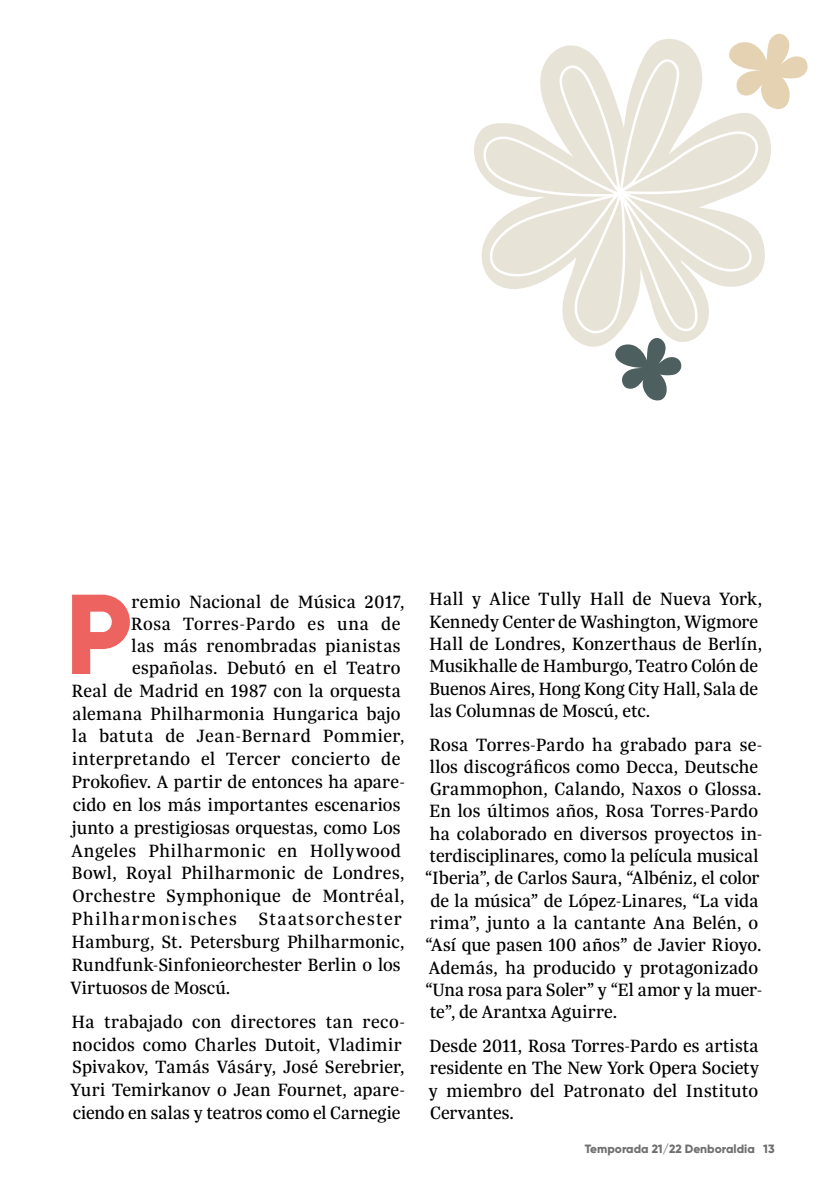
<style>
.page{position:relative;width:840px;height:1191px;background:#fff}
.page>*{position:absolute;margin:0;border:0;box-sizing:border-box;transform-origin:0 0}
.t1{font:800 113.2px "Gilroy";color:#ec6360}
.t2{font:19px/22.4px "Trola";letter-spacing:.01em;color:#000}
.t3{font:19px "Trola";letter-spacing:.035em;color:#000}
.t4{font:19px "Trola";letter-spacing:.075em;color:#000}
.t5{font:19px "Trola";letter-spacing:.03em;color:#000}
.t6{font:800 12px "Gilroy";color:#706f6f}
</style>
<div class="page">
<svg style="left:481px;top:34px;width:326px;height:367px"></svg>
<h1 class="t1" style="left:65px;top:563px;width:68px">P</h1>
<p class="t2" style="left:131px;top:590px;width:274px">remio Nacional de Música 2017,</p>
<p class="t3" style="left:131px;top:611px;width:271px">Rosa Torres-Pardo es una de</p>
<p class="t2" style="left:131px;top:634px;width:270px">las más renombradas pianistas</p>
<p class="t2" style="left:132px;top:656px;width:270px">españolas. Debutó en el Teatro</p>
<p class="t2" style="left:71px;top:679px;width:331px">Real de Madrid en 1987 con la orquesta</p>
<p class="t2" style="left:72px;top:701px;width:329px">alemana Philharmonia Hungarica bajo</p>
<p class="t3" style="left:72px;top:724px;width:333px">la batuta de Jean-Bernard Pommier,</p>
<p class="t2" style="left:72px;top:747px;width:329px">interpretando el Tercer concierto de</p>
<p class="t2" style="left:71px;top:770px;width:335px">Prokofiev. A partir de entonces ha apare-</p>
<p class="t2" style="left:73px;top:793px;width:329px">cido en los más importantes escenarios</p>
<p class="t2" style="left:72px;top:816px;width:330px">junto a prestigiosas orquestas, como Los</p>
<p class="t5" style="left:71px;top:838px;width:331px">Angeles Philharmonic en Hollywood</p>
<p class="t2" style="left:71px;top:861px;width:334px">Bowl, Royal Philharmonic de Londres,</p>
<p class="t2" style="left:72px;top:884px;width:333px">Orchestre Symphonique de Montréal,</p>
<p class="t4" style="left:71px;top:906px;width:331px">Philharmonisches Staatsorchester</p>
<p class="t2" style="left:71px;top:930px;width:334px">Hamburg, St. Petersburg Philharmonic,</p>
<p class="t2" style="left:71px;top:952px;width:330px">Rundfunk-Sinfonieorchester Berlin o los</p>
<p class="t2" style="left:70px;top:975px;width:161px">Virtuosos de Moscú.</p>
<p class="t2" style="left:70px;top:1009px;width:336px">Ha trabajado con directores tan reco&shy;nocidos como Charles Dutoit, Vladimir Spivakov, Tamás Vásáry, José Serebrier, Yuri Temirkanov o Jean Fournet, apare&shy;ciendo en salas y teatros como el Carnegie</p>
<p class="t2" style="left:429px;top:587px;width:334px">Hall y Alice Tully Hall de Nueva York, Kennedy Center de Washington, Wigmore Hall de Londres, Konzerthaus de Berlín, Musikhalle de Hamburgo, Teatro Colón de Buenos Aires, Hong Kong City Hall, Sala de las Columnas de Moscú, etc.</p>
<p class="t2" style="left:425px;top:732px;width:338px">Rosa Torres-Pardo ha grabado para se&shy;llos discográficos como Decca, Deutsche Grammophon, Calando, Naxos o Glossa.<br>En los últimos años, Rosa Torres-Pardo ha colaborado en diversos proyectos in&shy;terdisciplinares, como la película musical “Iberia”, de Carlos Saura, “Albéniz, el color de la música” de López-Linares, “La vida rima”, junto a la cantante Ana Belén, o “Así que pasen 100 años” de Javier Rioyo.<br>Además, ha producido y protagonizado “Una rosa para Soler” y “El amor y la muer&shy;te”, de Arantxa Aguirre.</p>
<p class="t2" style="left:428px;top:1034px;width:331px;text-align:justify">Desde 2011, Rosa Torres-Pardo es artista residente en The New York Opera Society y miembro del Patronato del Instituto Cervantes.</p>
<p class="t6" style="left:584px;top:1141px;width:191px">Temporada 21/22 Denboraldia 13</p>
</div>
